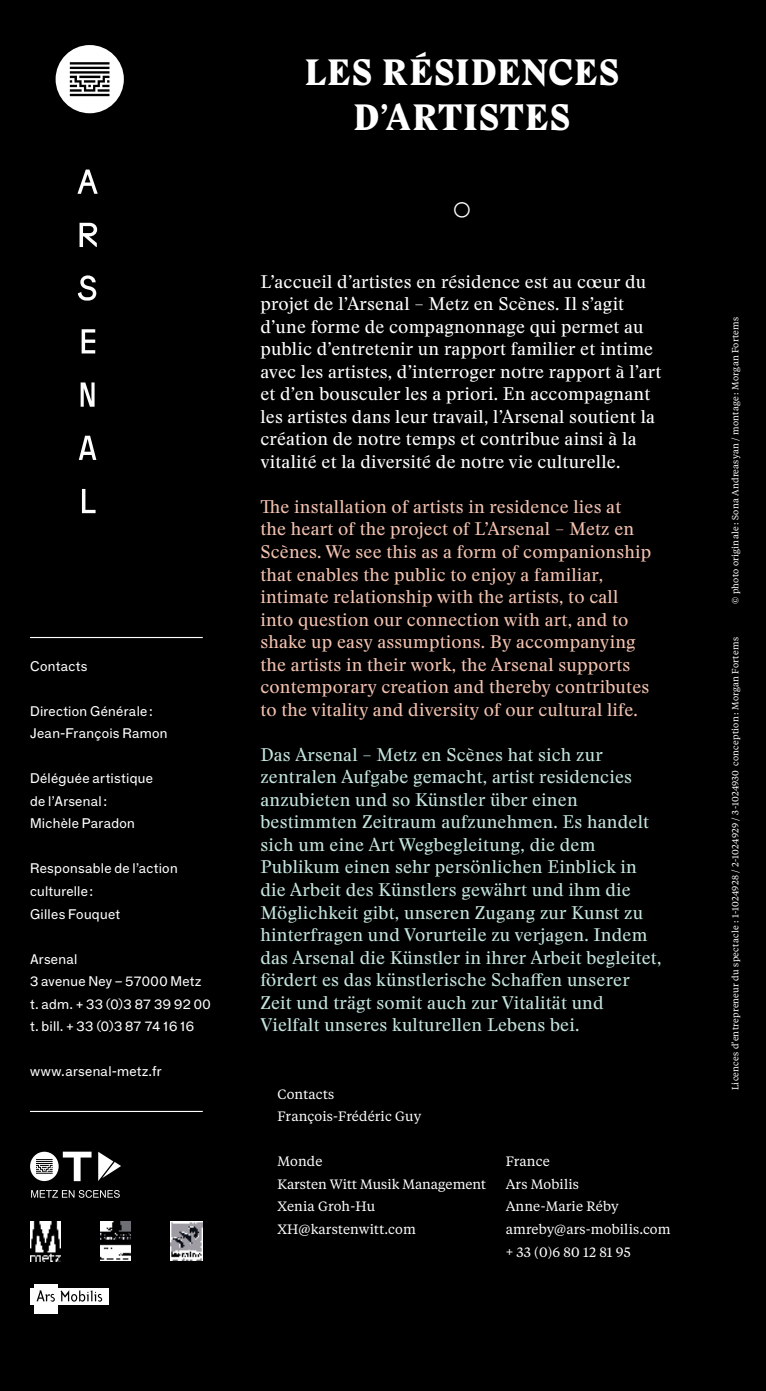
<style>
.page{position:relative;width:766px;height:1391px;background:#fff}
.page>*{position:absolute;margin:0;border:0;box-sizing:border-box;transform-origin:0 0}
.TITRE__Centered{font:36px/45px "Stanley Poster";letter-spacing:.015em;color:#fff;text-align:center}
.TITRE__Centered-2{font:36px "Arial";color:#fff}
.texte_courant{font:18px/22.5px "Stanley";letter-spacing:.01em;color:#c4e5dc}
.texte_courant-2{font:18px/22.5px "Stanley";letter-spacing:.01em;color:#f3c2af}
.texte_courant-3{font:18px/22.5px "Stanley";letter-spacing:.01em;color:#fff}
.VERSO_coordonnées{font:13.5px/22.5px "F Grotesk";letter-spacing:.025em;color:#fff}
.production{font:13.5px/22.5px "Tiempos Text";letter-spacing:.01em;color:#fff}
.texte_courant-4{font:9px "Tiempos Text";letter-spacing:.025em;color:#fff}
</style>
<div class="page">
<div style="left:0;top:0;width:765px;height:1390px;background:#000001"></div>
<svg style="left:56px;top:45px;width:68px;height:68px"></svg>
<svg style="left:30px;top:1260px;width:30px;height:1px"></svg>
<img style="left:30px;top:1221px;width:30px;height:39px">
<img style="left:100px;top:1221px;width:30px;height:39px">
<img style="left:170px;top:1221px;width:33px;height:39px">
<svg style="left:82px;top:489px;width:13px;height:24px"></svg>
<svg style="left:79px;top:436px;width:17px;height:24px"></svg>
<svg style="left:81px;top:382px;width:13px;height:25px"></svg>
<svg style="left:82px;top:329px;width:13px;height:24px"></svg>
<svg style="left:78px;top:275px;width:18px;height:25px"></svg>
<svg style="left:79px;top:223px;width:18px;height:24px"></svg>
<svg style="left:77px;top:169px;width:21px;height:25px"></svg>
<hr style="left:30px;top:637px;width:173px;height:1px;background:#fff">
<hr style="left:30px;top:1110px;width:173px;height:2px;background:#fff">
<svg style="left:31px;top:1190px;width:89px;height:7px"></svg>
<svg style="left:30px;top:1151px;width:61px;height:30px"></svg>
<svg style="left:98px;top:1151px;width:23px;height:30px"></svg>
<div style="left:30px;top:1288px;width:78px;height:16px;background:#fff"></div>
<div style="left:34px;top:1284px;width:24px;height:30px;background:#fff"></div>
<svg style="left:37px;top:1290px;width:18px;height:11px"></svg>
<svg style="left:61px;top:1290px;width:41px;height:11px"></svg>
<p class="VERSO_coordonnées" style="left:30px;top:653px;width:59px">Contacts</p>
<p class="VERSO_coordonnées" style="left:30px;top:698px;width:124px">Direction Générale:</p>
<p class="VERSO_coordonnées" style="left:30px;top:721px;width:139px">Jean-François Ramon</p>
<p class="VERSO_coordonnées" style="left:30px;top:766px;width:124px">Déléguée artistique de l’Arsenal:</p>
<p class="VERSO_coordonnées" style="left:30px;top:811px;width:106px">Michèle Paradon</p>
<p class="VERSO_coordonnées" style="left:30px;top:856px;width:149px">Responsable de l’action culturelle:</p>
<p class="VERSO_coordonnées" style="left:30px;top:901px;width:92px">Gilles Fouquet</p>
<p class="VERSO_coordonnées" style="left:30px;top:946px;width:173px">Arsenal<br>3 avenue Ney – 57000 Metz</p>
<p class="VERSO_coordonnées" style="left:30px;top:991px;width:182px">t. adm. + 33 (0)3 87 39 92 00</p>
<p class="VERSO_coordonnées" style="left:30px;top:1014px;width:166px">t. bill. + 33 (0)3 87 74 16 16</p>
<p class="VERSO_coordonnées" style="left:30px;top:1059px;width:133px">www.arsenal-metz.fr</p>
<p class="TITRE__Centered" style="left:304px;top:50px;width:317px">LES RÉSIDENCES<br>D’ARTISTES</p>
<p class="TITRE__Centered-2" style="left:451px;top:184px;width:23px">○</p>
<p class="texte_courant-3" style="left:260px;top:270px;width:402px">L’accueil d’artistes en résidence est au cœur du projet de l’Arsenal – Metz en Scènes. Il s’agit d’une forme de compagnonnage qui permet au public d’entretenir un rapport familier et intime avec les artistes, d’interroger notre rapport à l’art et d’en bousculer les a priori. En accompagnant les artistes dans leur travail, l’Arsenal soutient la création de notre temps et contribue ainsi à la vitalité et la diversité de notre vie culturelle.</p>
<p class="texte_courant-2" style="left:260px;top:495px;width:392px">The installation of artists in residence lies at the heart of the project of L’Arsenal – Metz en Scènes. We see this as a form of companionship that enables the public to enjoy a familiar, intimate relationship with the artists, to call into question our connection with art, and to shake up easy assumptions. By accompanying the artists in their work, the Arsenal supports contemporary creation and thereby contributes to the vitality and diversity of our cultural life.</p>
<p class="texte_courant" style="left:260px;top:743px;width:402px">Das Arsenal – Metz en Scènes hat sich zur zentralen Aufgabe gemacht, artist residencies anzubieten und so Künstler über einen bestimmten Zeitraum aufzunehmen. Es handelt sich um eine Art Wegbegleitung, die dem Publikum einen sehr persönlichen Einblick in die Arbeit des Künstlers gewährt und ihm die Möglichkeit gibt, unseren Zugang zur Kunst zu hinterfragen und Vorurteile zu verjagen. Indem das Arsenal die Künstler in ihrer Arbeit begleitet, fördert es das künstlerische Schaffen unserer Zeit und trägt somit auch zur Vitalität und Vielfalt unseres kulturellen Lebens bei.</p>
<p class="production" style="left:277px;top:1082px;width:145px">Contacts<br>François-Frédéric Guy</p>
<p class="production" style="left:277px;top:1149px;width:210px">Monde<br>Karsten Witt Musik Management</p>
<p class="production" style="left:277px;top:1194px;width:99px">Xenia Groh-Hu</p>
<p class="production" style="left:277px;top:1217px;width:140px">XH@karstenwitt.com</p>
<p class="production" style="left:505px;top:1149px;width:46px">France</p>
<p class="production" style="left:505px;top:1172px;width:75px">Ars Mobilis</p>
<p class="production" style="left:505px;top:1194px;width:114px">Anne-Marie Réby</p>
<p class="production" style="left:505px;top:1217px;width:166px">amreby@ars-mobilis.com</p>
<p class="production" style="left:505px;top:1239px;width:126px">+ 33 (0)6 80 12 81 95</p>
<p class="texte_courant-4" style="left:729px;top:604px;width:289px;rotate:-90deg">© photo originale : Sona Andreasyan / montage : Morgan Fortems</p>
<p class="texte_courant-4" style="left:729px;top:1090px;width:454px;rotate:-90deg">Licences d’entrepreneur du spectacle : 1-1024928 / 2-1024929 / 3-1024930 conception : Morgan Fortems</p>
</div>
